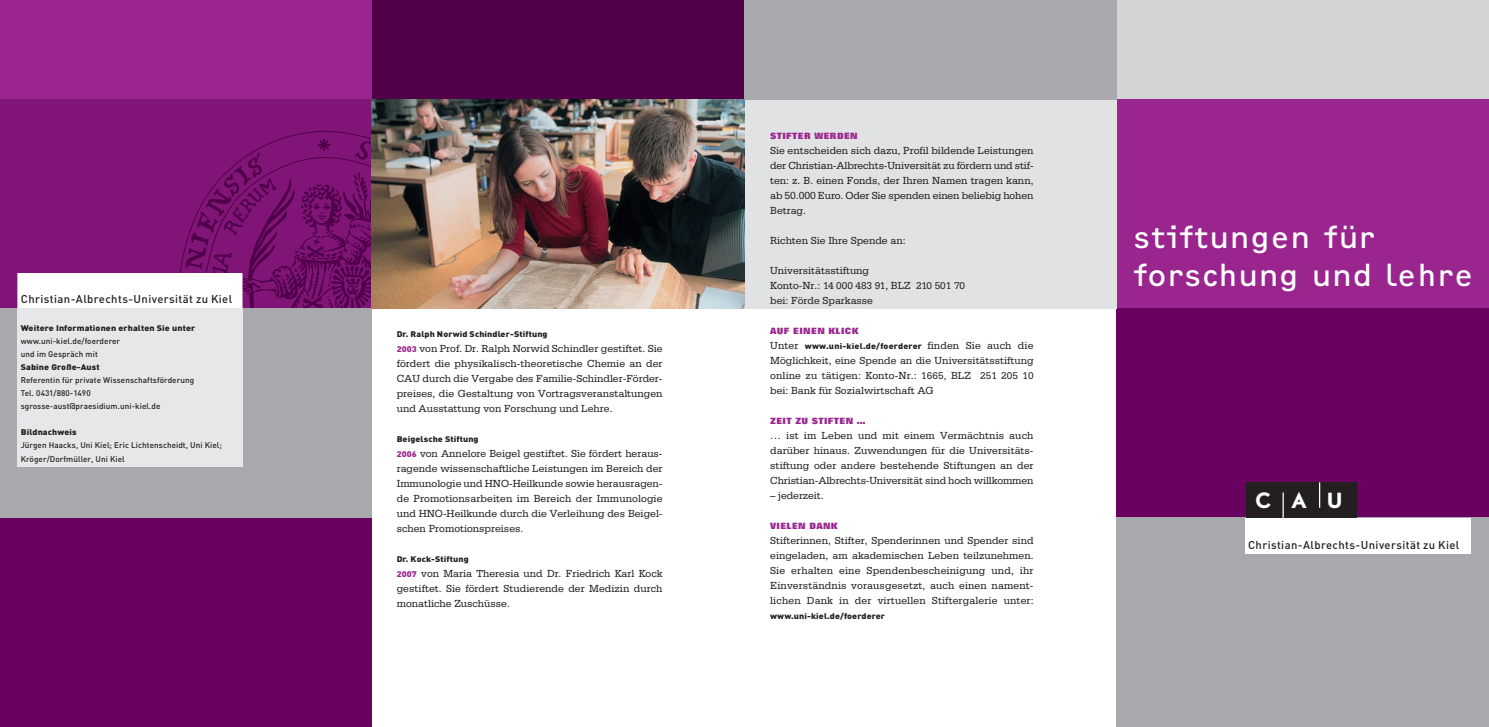
<style>
.page{position:relative;width:1489px;height:727px;background:#fff}
.page>*{position:absolute;margin:0;border:0;box-sizing:border-box;transform-origin:0 0}
.t1{font:31px/38.8px "OCRF";letter-spacing:.015em;color:#fff}
.t2{font:700 19.75px "DTL Nobel T";color:#fff}
.t3{font:500 11.25px "DIN";letter-spacing:.035em;color:#231f20}
.t4{font:10.88px/15px "Serifa BT";color:#231f20;text-align:justify}
.t5{font:10.5px "Serifa BT";color:#231f20}
.t6{font:800 8.75px "Folio BT";letter-spacing:.035em;color:#9a258f}
.t7{font:500 8.12px/13px "DIN";letter-spacing:.01em;color:#231f20}
.t8{font:900 8.12px "DIN";letter-spacing:.01em;color:#231f20;scale:1.1 1}
.s1{font-family:"DIN";font-weight:900;font-size:8.12px;color:#9a258f}
.s2{font-size:10.88px}
.s3{font-family:"Serifa BT";font-weight:400;font-size:10.88px}
.s4{font-size:10.5px}
</style>
<div class="page">
<div style="left:1116px;top:0;width:372px;height:99px;background:#d1d3d4"></div>
<div style="left:1116px;top:99px;width:372px;height:209px;background:#9a258f"></div>
<div style="left:1116px;top:308px;width:372px;height:209px;background:#680160"></div>
<div style="left:1116px;top:517px;width:372px;height:209px;background:#a7a9ac"></div>
<div style="left:0;top:517px;width:372px;height:209px;background:#680160"></div>
<div style="left:0;top:0;width:372px;height:99px;background:#9a258f"></div>
<div style="left:0;top:99px;width:372px;height:209px;background:#811577"></div>
<img style="left:179px;top:128px;width:193px;height:180px">
<div style="left:0;top:308px;width:372px;height:209px;background:#a7a9ac"></div>
<div style="left:372px;top:0;width:372px;height:99px;background:#4f0048"></div>
<div style="left:1245px;top:517px;width:225px;height:36px;background:#fff"></div>
<div style="left:1245px;top:482px;width:111px;height:35px;background:#231f20"></div>
<svg style="left:1282px;top:492px;width:1px;height:25px"></svg>
<hr style="left:1318px;top:482px;width:2px;height:25px;background:#fff">
<div style="left:18px;top:274px;width:224px;height:34px;background:#fff"></div>
<div style="left:17px;top:273px;width:225px;height:35px;border:1px solid #fff"></div>
<div style="left:17px;top:308px;width:225px;height:159px;background:#e6e7e8"></div>
<div style="left:744px;top:99px;width:372px;height:209px;background:#e1e2e3"></div>
<img style="left:372px;top:99px;width:372px;height:209px">
<div style="left:744px;top:0;width:372px;height:99px;background:#a7a9ac"></div>
<p class="t3" style="left:21px;top:294px;width:213px">Christian-Albrechts-Universität zu Kiel</p>
<p class="t8" style="left:21px;top:325px;width:160px">Weitere Informationen erhalten Sie unter</p>
<p class="t7" style="left:21px;top:336px;width:101px">www.uni-kiel.de/foerderer und im Gespräch mit</p>
<p class="t8" style="left:21px;top:364px;width:73px">Sabine Große-Aust</p>
<p class="t7" style="left:21px;top:375px;width:175px">Referentin für private Wissenschaftsförderung<br>Tel. 0431/880-1490 sgrosse-aust@praesidium.uni-kiel.de</p>
<p class="t8" style="left:21px;top:429px;width:52px">Bildnachweis</p>
<p class="t7" style="left:21px;top:440px;width:203px">Jürgen Haacks, Uni Kiel; Eric Lichtenscheidt, Uni Kiel;<br>Kröger/Dorfmüller, Uni Kiel</p>
<p class="t8" style="left:397px;top:331px;width:139px">Dr. Ralph Norwid Schindler-Stiftung</p>
<p class="t4" style="left:397px;top:342px;width:267px"><span class="s1">2003</span> von Prof. Dr. Ralph Norwid Schindler gestiftet. Sie fördert die physikalisch-theoretische Chemie an der CAU durch die Vergabe des Familie-Schindler-Förder&shy;preises, die Gestaltung von Vortragsveranstaltungen und Ausstattung von Forschung und Lehre.</p>
<p class="t8" style="left:397px;top:436px;width:76px">Beigelsche Stiftung</p>
<p class="t4" style="left:397px;top:447px;width:267px"><span class="s1">2006</span> von Annelore Beigel gestiftet. Sie fördert heraus&shy;ragende wissenschaftliche Leistungen im Bereich der Immunologie und HNO-Heilkunde sowie herausragen&shy;de Promotionsarbeiten im Bereich der Immunologie und HNO-Heilkunde durch die Verleihung des Beigel&shy;schen Promotionspreises.</p>
<p class="t8" style="left:397px;top:556px;width:67px">Dr. Kock-Stiftung</p>
<p class="t4" style="left:397px;top:567px;width:267px"><span class="s1">2007</span> von Maria Theresia und Dr. Friedrich Karl Kock gestiftet. Sie fördert Studierende der Medizin durch monatliche Zuschüsse.</p>
<p class="t6" style="left:770px;top:132px;width:89px">STIFTER WERDEN</p>
<p class="t4" style="left:770px;top:144px;width:265px">Sie entscheiden sich dazu, Profil bildende Leistungen der Christian-Albrechts-Universität zu fördern und stif&shy;ten: z. B. einen Fonds, der Ihren Namen tragen kann, ab 50.000 Euro. Oder Sie spenden einen beliebig hohen Betrag.</p>
<p class="t4" style="left:770px;top:234px;width:137px">Richten Sie Ihre Spende an:</p>
<p class="t4" style="left:770px;top:264px;width:100px">Universitätsstiftung</p>
<p class="t5" style="left:770px;top:282px;width:196px"><span class="s2">Konto-Nr.:</span> 14 000 483 91<span class="s2">, BLZ</span> 210 501 70</p>
<p class="t4" style="left:770px;top:294px;width:104px">bei: Förde Sparkasse</p>
<p class="t6" style="left:770px;top:327px;width:90px">AUF EINEN KLICK</p>
<p class="t8" style="left:770px;top:343px;width:241px"><span class="s3">Unter</span> www.uni-kiel.de/foerderer <span class="s3">finden Sie auch die</span></p>
<p class="t4" style="left:770px;top:354px;width:265px">Möglichkeit, eine Spende an die Universitätsstiftung online zu tätigen: Konto-Nr.: <span class="s4">1665,</span> BLZ <span class="s4">251 205 10 </span>bei: Bank für Sozialwirtschaft AG</p>
<p class="t6" style="left:770px;top:417px;width:97px">ZEIT ZU STIFTEN …</p>
<p class="t4" style="left:770px;top:429px;width:265px">… ist im Leben und mit einem Vermächtnis auch darüber hinaus. Zuwendungen für die Universitäts&shy;stiftung oder andere bestehende Stiftungen an der Christian-Albrechts-Universität sind hoch willkommen</p>
<p class="t4" style="left:770px;top:489px;width:55px">– jederzeit.</p>
<p class="t6" style="left:770px;top:522px;width:69px">VIELEN DANK</p>
<p class="t4" style="left:770px;top:534px;width:265px">Stifterinnen, Stifter, Spenderinnen und Spender sind eingeladen, am akademischen Leben teilzunehmen.<br>Sie erhalten eine Spendenbescheinigung und, ihr Einverständnis vorausgesetzt, auch einen nament&shy;lichen Dank in der virtuellen Stiftergalerie unter:</p>
<p class="t8" style="left:770px;top:613px;width:106px">www.uni-kiel.de/foerderer</p>
<h1 class="t1" style="left:1133px;top:220px;width:342px">stiftungen für forschung und lehre</h1>
<h2 class="t2" style="left:1255px;top:492px;width:89px">C A U</h2>
<p class="t3" style="left:1247px;top:540px;width:213px">Christian-Albrechts-Universität zu Kiel</p>
</div>
